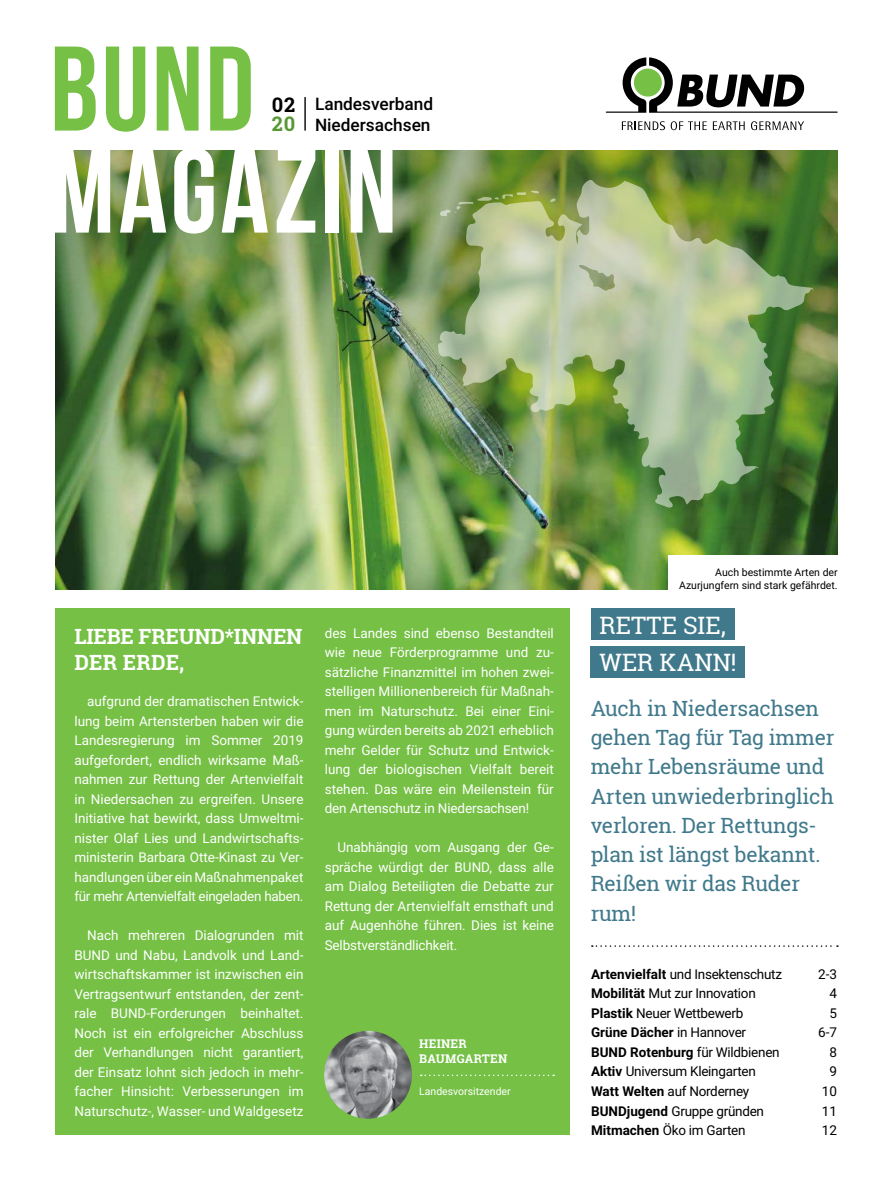
<style>
.page{position:relative;width:893px;height:1191px;background:#fff}
.page>*{position:absolute;margin:0;border:0;box-sizing:border-box;transform-origin:0 0}
.t1{font:700 120px "Bebas Neue";letter-spacing:.025em;color:#fff}
.t2{font:700 120px "Bebas Neue";color:#75c045}
.t3{font:24px/37.5px "Roboto Slab";letter-spacing:.005em;color:#fff}
.t4{font:21px/29.2px "Roboto Slab";letter-spacing:-.01em;color:#40798b}
.t5{font:700 21px/25.5px "Roboto Slab";letter-spacing:-.01em;color:#fff}
.t6{font:700 20.1px "Roboto Slab";color:#000}
.t7{font:700 20.1px "Roboto Slab";color:#579835}
.t8{font:500 17.25px/20.7px "Roboto";color:#000}
.t9{font:13.5px/19.5px "Roboto";letter-spacing:-.01em;color:#fff;text-align:justify}
.t10{font:13.5px "Roboto";letter-spacing:-.02em;color:#000}
.t11{font:700 13.5px "Roboto";color:#000}
.t12{font:700 12px/15px "Roboto Slab";letter-spacing:.02em;color:#fff}
.t13{font:10.5px/13.5px "Roboto";color:#000;text-align:right}
.t14{font:10.5px "Roboto";color:#fff}
.s1{font-weight:700}
.s2{font-weight:400}
</style>
<div class="page">
<div style="left:55px;top:608px;width:515px;height:527px;background:#75c045"></div>
<svg style="left:592px;top:945px;width:246px;height:1px"></svg>
<div style="left:591px;top:608px;width:143px;height:32px;background:#40798b"></div>
<div style="left:591px;top:646px;width:154px;height:31px;background:#40798b"></div>
<svg style="left:421px;top:1074px;width:133px;height:2px"></svg>
<img style="left:324px;top:1031px;width:88px;height:87px;border-radius:44px">
<img style="left:55px;top:150px;width:783px;height:439px">
<img style="left:438px;top:180px;width:375px;height:327px">
<div style="left:668px;top:555px;width:178px;height:43px;background:#fff"></div>
<svg style="left:606px;top:57px;width:232px;height:56px"></svg>
<svg style="left:622px;top:121px;width:43px;height:9px"></svg>
<svg style="left:671px;top:121px;width:36px;height:9px"></svg>
<svg style="left:713px;top:121px;width:32px;height:9px"></svg>
<svg style="left:751px;top:121px;width:53px;height:9px"></svg>
<hr style="left:304px;top:97px;width:2px;height:34px;background:#000">
<h1 class="t2" style="left:50px;top:23px;width:206px">BUND</h1>
<h1 class="t1" style="left:50px;top:125px;width:349px">MAGAZIN</h1>
<p class="t8" style="left:315px;top:93px;width:120px">Landesverband<br>Niedersachsen</p>
<h3 class="t6" style="left:272px;top:91px;width:25px">02</h3>
<h3 class="t7" style="left:272px;top:110px;width:25px">20</h3>
<h3 class="t5" style="left:74px;top:623px;width:230px">LIEBE FREUND*INNEN<br>DER ERDE,</h3>
<p class="t9" style="left:74px;top:691px;width:231px;text-indent:13px">aufgrund der dramatischen Entwick&shy;lung beim Artensterben haben wir die Landesregierung im Sommer 2019 aufgefordert, endlich wirksame Maß&shy;nahmen zur Rettung der Artenvielfalt in Niedersachen zu ergreifen. Unsere Initiative hat bewirkt, dass Umweltmi&shy;nister Olaf Lies und Landwirtschafts&shy;ministerin Barbara Otte-Kinast zu Ver&shy;handlungen über ein Maßnahmenpaket für mehr Artenvielfalt eingeladen haben.</p>
<p class="t9" style="left:74px;top:925px;width:231px;text-indent:13px">Nach mehreren Dialogrunden mit BUND und Nabu, Landvolk und Land&shy;wirtschaftskammer ist inzwischen ein Vertragsentwurf entstanden, der zent&shy;rale BUND-Forderungen beinhaltet.<br>Noch ist ein erfolgreicher Abschluss der Verhandlungen nicht garantiert, der Einsatz lohnt sich jedoch in mehr&shy;facher Hinsicht: Verbesserungen im Naturschutz-, Wasser- und Waldgesetz</p>
<p class="t9" style="left:325px;top:622px;width:231px">des Landes sind ebenso Bestandteil wie neue Förderprogramme und zu&shy;sätzliche Finanzmittel im hohen zwei&shy;stelligen Millionenbereich für Maßnah&shy;men im Naturschutz. Bei einer Eini&shy;gung würden bereits ab 2021 erheblich mehr Gelder für Schutz und Entwick&shy;lung der biologischen Vielfalt bereit stehen. Das wäre ein Meilenstein für den Artenschutz in Niedersachsen!</p>
<p class="t9" style="left:325px;top:837px;width:231px;text-indent:13px">Unabhängig vom Ausgang der Ge&shy;spräche würdigt der BUND, dass alle am Dialog Beteiligten die Debatte zur Rettung der Artenvielfalt ernsthaft und auf Augenhöhe führen. Dies ist keine Selbstverständlichkeit.</p>
<p class="t12" style="left:419px;top:1036px;width:90px">HEINER<br>BAUMGARTEN</p>
<p class="t14" style="left:419px;top:1084px;width:93px">Landesvorsitzender</p>
<p class="t13" style="left:679px;top:565px;width:160px">Auch bestimmte Arten der<br>Azurjungfern sind stark gefährdet.</p>
<h2 class="t3" style="left:599px;top:606px;width:138px">RETTE SIE,<br>WER KANN!</h2>
<h3 class="t4" style="left:591px;top:693px;width:246px">Auch in Niedersachsen gehen Tag für Tag immer mehr Lebensräume und<br>Arten unwiederbringlich verloren. Der Rettungs&shy;plan ist längst bekannt.<br>Reißen wir das Ruder rum!</h3>
<p class="t10" style="left:591px;top:964px;width:192px"><span class="s1">Artenvielfalt</span> und Insektenschutz</p>
<p class="t10" style="left:818px;top:964px;width:20px">2-3</p>
<p class="t10" style="left:591px;top:984px;width:166px"><span class="s1">Mobilität</span> Mut zur Innovation</p>
<p class="t10" style="left:829px;top:984px;width:9px">4</p>
<p class="t10" style="left:591px;top:1003px;width:154px"><span class="s1">Plastik</span> Neuer Wettbewerb</p>
<p class="t10" style="left:829px;top:1003px;width:9px">5</p>
<p class="t11" style="left:591px;top:1023px;width:157px">Grüne Dächer <span class="s2">in Hannover</span></p>
<p class="t10" style="left:818px;top:1023px;width:20px">6-7</p>
<p class="t11" style="left:591px;top:1042px;width:190px">BUND Rotenburg <span class="s2">für Wildbienen</span></p>
<p class="t10" style="left:829px;top:1042px;width:9px">8</p>
<p class="t10" style="left:591px;top:1062px;width:166px"><span class="s1">Aktiv</span> Universum Kleingarten</p>
<p class="t10" style="left:829px;top:1062px;width:9px">9</p>
<p class="t10" style="left:591px;top:1081px;width:160px"><span class="s1">Watt Welten</span> auf Norderney</p>
<p class="t10" style="left:822px;top:1081px;width:17px">10</p>
<p class="t10" style="left:591px;top:1101px;width:174px"><span class="s1">BUNDjugend</span> Gruppe gründen</p>
<p class="t10" style="left:822px;top:1101px;width:17px">11</p>
<p class="t10" style="left:591px;top:1120px;width:156px"><span class="s1">Mitmachen</span> Öko im Garten</p>
<p class="t10" style="left:822px;top:1120px;width:17px">12</p>
</div>
